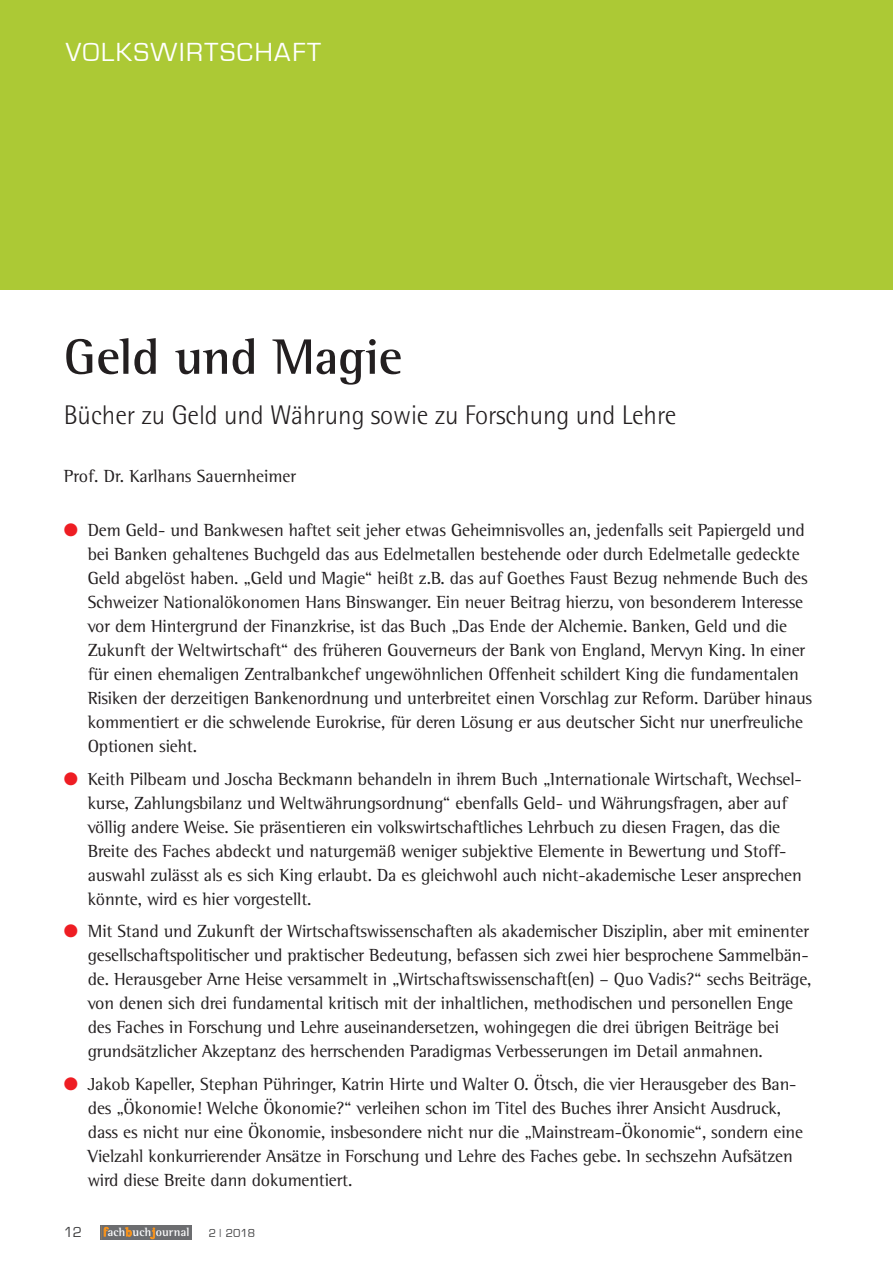
<style>
.page{position:relative;width:893px;height:1263px;background:#fff}
.page>*{position:absolute;margin:0;border:0;box-sizing:border-box;transform-origin:0 0}
.Überschrift_1{font:700 51px "Rotis Semi Serif Std";letter-spacing:-.01em;color:#231f20}
.Untertitel{font:300 27px "Rotis Semi Sans Std";letter-spacing:-.005em;color:#231f20}
.t1{font:27px "Eurostile";letter-spacing:.06em;color:#fff}
.Vorspann{font:18px/24px "Rotis Semi Serif Std";letter-spacing:-.01em;color:#231f20}
.Autor{font:18px "Rotis Semi Serif Std";color:#231f20}
.t2{font:15px "Eurostile";color:#3e3e3f}
.t3{font:700 12px "Rotis Semi Serif Std";letter-spacing:.02em;color:#fff}
.t4{font:12px "Eurostile";color:#3e3e3f}
.s1{color:#ee1d23}
.s2{color:#6c6d70}
.s3{color:#f7931d}
</style>
<div class="page">
<svg style="left:101px;top:1225px;width:91px;height:15px"></svg>
<div style="left:102px;top:1225px;width:89px;height:15px;background:#6c6d70"></div>
<svg style="left:103px;top:1226px;width:6px;height:10px"></svg>
<div style="left:0;top:0;width:893px;height:289px;background:#acc935"></div>
<svg style="left:125px;top:1227px;width:7px;height:10px"></svg>
<svg style="left:150px;top:1227px;width:5px;height:13px"></svg>
<p class="t1" style="left:66px;top:37px;width:257px">VOLKSWIRTSCHAFT</p>
<p class="Überschrift_1" style="left:64px;top:326px;width:340px">Geld und Magie</p>
<p class="Untertitel" style="left:64px;top:399px;width:614px">Bücher zu Geld und Währung sowie zu Forschung und Lehre</p>
<p class="Autor" style="left:64px;top:466px;width:234px">Prof. Dr. Karlhans Sauernheimer</p>
<p class="Vorspann" style="left:88px;top:518px;width:726px;text-indent:-24px"><span class="s1">●</span> Dem Geld- und Bankwesen haftet seit jeher etwas Geheimnisvolles an, jedenfalls seit Papiergeld und bei Banken gehaltenes Buchgeld das aus Edelmetallen bestehende oder durch Edelmetalle gedeckte Geld abgelöst haben. „Geld und Magie“ heißt z.B. das auf Goethes Faust Bezug nehmende Buch des Schweizer Nationalökonomen Hans Binswanger. Ein neuer Beitrag hierzu, von besonderem Interesse vor dem Hintergrund der Finanzkrise, ist das Buch „Das Ende der Alchemie. Banken, Geld und die Zukunft der Weltwirtschaft“ des früheren Gouverneurs der Bank von England, Mervyn King. In einer für einen ehemaligen Zentralbankchef ungewöhnlichen Offenheit schildert King die fundamentalen Risiken der derzeitigen Bankenordnung und unterbreitet einen Vorschlag zur Reform. Darüber hinaus kommentiert er die schwelende Eurokrise, für deren Lösung er aus deutscher Sicht nur unerfreuliche Optionen sieht.</p>
<p class="Vorspann" style="left:88px;top:766px;width:716px;text-indent:-24px"><span class="s1">●</span> Keith Pilbeam und Joscha Beckmann behandeln in ihrem Buch „Internationale Wirtschaft, Wechsel&shy;kurse, Zahlungsbilanz und Weltwährungsordnung“ ebenfalls Geld- und Währungsfragen, aber auf völlig andere Weise. Sie präsentieren ein volkswirtschaftliches Lehrbuch zu diesen Fragen, das die Breite des Faches abdeckt und naturgemäß weniger subjektive Elemente in Bewertung und Stoff&shy;auswahl zulässt als es sich King erlaubt. Da es gleichwohl auch nicht-akademische Leser ansprechen könnte, wird es hier vorgestellt.</p>
<p class="Vorspann" style="left:88px;top:919px;width:725px;text-indent:-24px"><span class="s1">●</span> Mit Stand und Zukunft der Wirtschaftswissenschaften als akademischer Disziplin, aber mit eminenter gesellschaftspolitischer und praktischer Bedeutung, befassen sich zwei hier besprochene Sammelbän&shy;de. Herausgeber Arne Heise versammelt in „Wirtschaftswissenschaft(en) – Quo Vadis?“ sechs Beiträge, von denen sich drei fundamental kritisch mit der inhaltlichen, methodischen und personellen Enge des Faches in Forschung und Lehre auseinandersetzen, wohingegen die drei übrigen Beiträge bei grundsätzlicher Akzeptanz des herrschenden Paradigmas Verbesserungen im Detail anmahnen.</p>
<p class="Vorspann" style="left:88px;top:1071px;width:717px;text-indent:-24px"><span class="s1">●</span> Jakob Kapeller, Stephan Pühringer, Katrin Hirte und Walter O. Ötsch, die vier Herausgeber des Ban&shy;des „Ökonomie! Welche Ökonomie?“ verleihen schon im Titel des Buches ihrer Ansicht Ausdruck, dass es nicht nur eine Ökonomie, insbesondere nicht nur die „Mainstream-Ökonomie“, sondern eine Vielzahl konkurrierender Ansätze in Forschung und Lehre des Faches gebe. In sechszehn Aufsätzen wird diese Breite dann dokumentiert.</p>
<p class="t2" style="left:64px;top:1224px;width:20px">12</p>
<p class="t4" style="left:209px;top:1227px;width:48px">2 <span class="s2">I</span> 2018</p>
<p class="t3" style="left:108px;top:1225px;width:84px">ach<span class="s3">b</span>uch<span class="s3">j</span>ournal</p>
</div>
